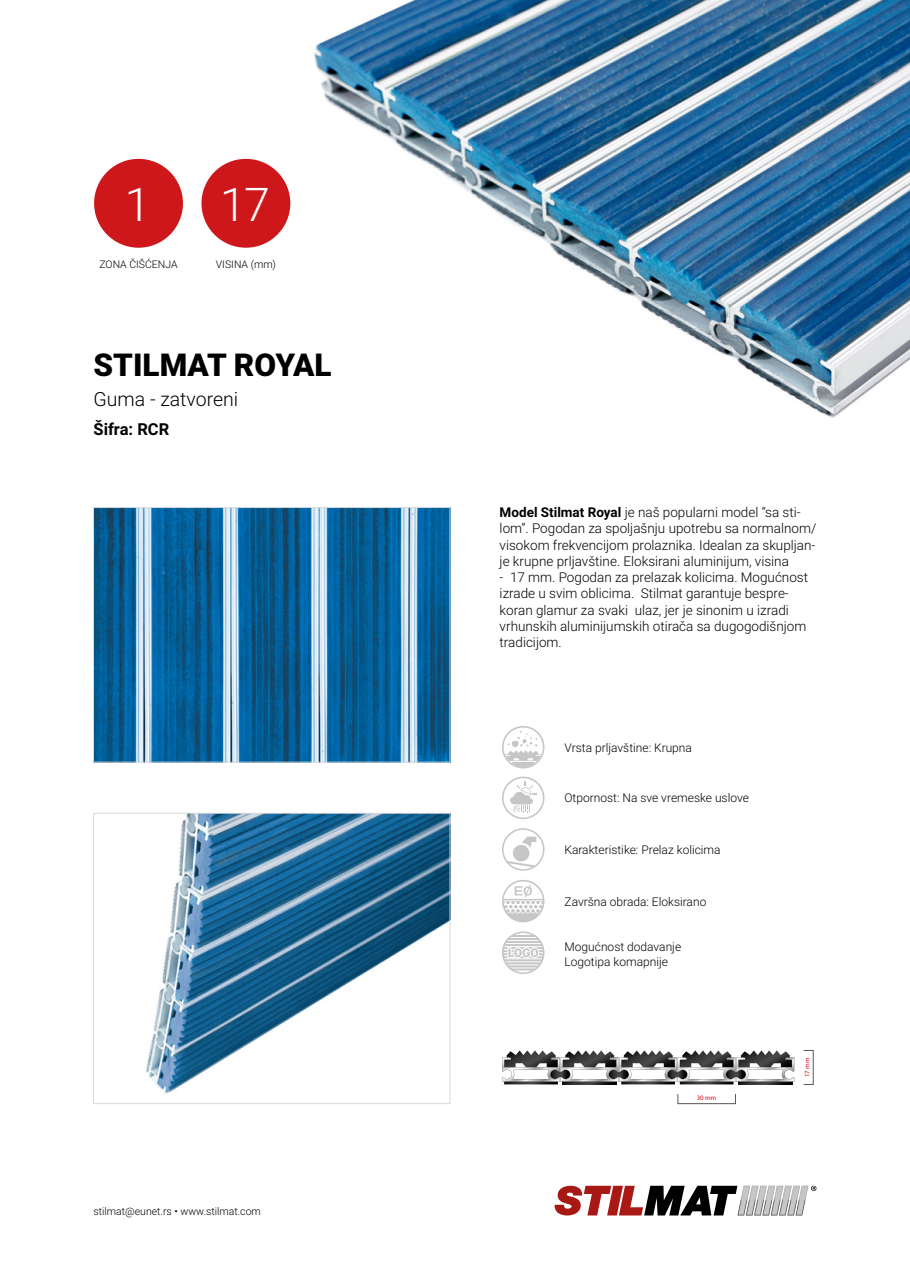
<style>
.page{position:relative;width:910px;height:1280px;background:#fff}
.page>*{position:absolute;margin:0;border:0;box-sizing:border-box;transform-origin:0 0}
.t1{font:300 46.5px "Roboto";color:#fff}
.t2{font:900 31.5px "Roboto";color:#000}
.t3{font:300 19.5px "Roboto";color:#000}
.t4{font:700 16.5px "Roboto";color:#000}
.t5{font:300 13.5px/16.2px "Roboto";color:#000}
.t6{font:300 12px/14.4px "Roboto";color:#000}
.t7{font:300 10.5px "Roboto";color:#000}
.t8{font:6.75px "Myriad Pro";color:#e30613}
.s1{font-weight:700}
</style>
<div class="page">
<svg style="left:554px;top:1186px;width:262px;height:29px"></svg>
<img style="left:243px;top:0;width:667px;height:418px">
<img style="left:95px;top:509px;width:353px;height:251px">
<div style="left:93px;top:507px;width:357px;height:255px;border:1px solid #dadada"></div>
<img style="left:146px;top:815px;width:302px;height:279px">
<div style="left:93px;top:813px;width:357px;height:291px;border:1px solid #dadada"></div>
<div style="left:678px;top:1094px;width:58px;height:10px;border:1px solid #575756"></div>
<svg style="left:502px;top:1050px;width:292px;height:34px"></svg>
<svg style="left:502px;top:777px;width:42px;height:42px"></svg>
<svg style="left:502px;top:726px;width:42px;height:42px"></svg>
<svg style="left:502px;top:828px;width:42px;height:43px"></svg>
<svg style="left:502px;top:880px;width:42px;height:42px"></svg>
<svg style="left:502px;top:931px;width:42px;height:43px"></svg>
<div style="left:94px;top:159px;width:89px;height:89px;background:#cd171a;border-radius:50%"></div>
<div style="left:201px;top:159px;width:89px;height:89px;background:#cd171a;border-radius:50%"></div>
<h1 class="t1" style="left:125px;top:172px;width:27px">1</h1>
<h1 class="t1" style="left:220px;top:172px;width:51px">17</h1>
<p class="t7" style="left:99px;top:257px;width:80px">ZONA ČIŠĆENJA</p>
<p class="t7" style="left:216px;top:257px;width:62px">VISINA (mm)</p>
<h2 class="t2" style="left:94px;top:343px;width:220px">Stilmat ROYAL</h2>
<h3 class="t3" style="left:94px;top:385px;width:146px">Guma - zatvoreni</h3>
<p class="t4" style="left:94px;top:417px;width:77px">Šifra: RCR</p>
<p class="t7" style="left:94px;top:1204px;width:169px">stilmat@eunet.rs • www.stilmat.com</p>
<p class="t5" style="left:500px;top:504px;width:318px"><span class="s1">Model Stilmat Royal</span> je naš popularni model “sa sti&shy;lom”. Pogodan za spoljašnju upotrebu sa normalnom/ visokom frekvencijom prolaznika. Idealan za skupljan&shy;je krupne prljavštine. Eloksirani aluminijum, visina</p>
<p class="t5" style="left:500px;top:569px;width:310px">- 17 mm. Pogodan za prelazak kolicima. Mogućnost izrade u svim oblicima. Stilmat garantuje bespre&shy;koran glamur za svaki ulaz, jer je sinonim u izradi vrhunskih aluminijumskih otirača sa dugogodišnjom tradicijom.</p>
<p class="t6" style="left:564px;top:740px;width:129px">Vrsta prljavštine: Krupna</p>
<p class="t6" style="left:564px;top:790px;width:186px">Otpornost: Na sve vremeske uslove</p>
<p class="t6" style="left:564px;top:842px;width:158px">Karakteristike: Prelaz kolicima</p>
<p class="t6" style="left:564px;top:894px;width:143px">Završna obrada: Eloksirano</p>
<p class="t6" style="left:564px;top:939px;width:118px">Mogućnost dodavanje<br>Logotipa komapnije</p>
<p class="t8" style="left:697px;top:1093px;width:21px">30 mm</p>
<p class="t8" style="left:803px;top:1077px;width:21px;rotate:-90deg">17 mm</p>
</div>
